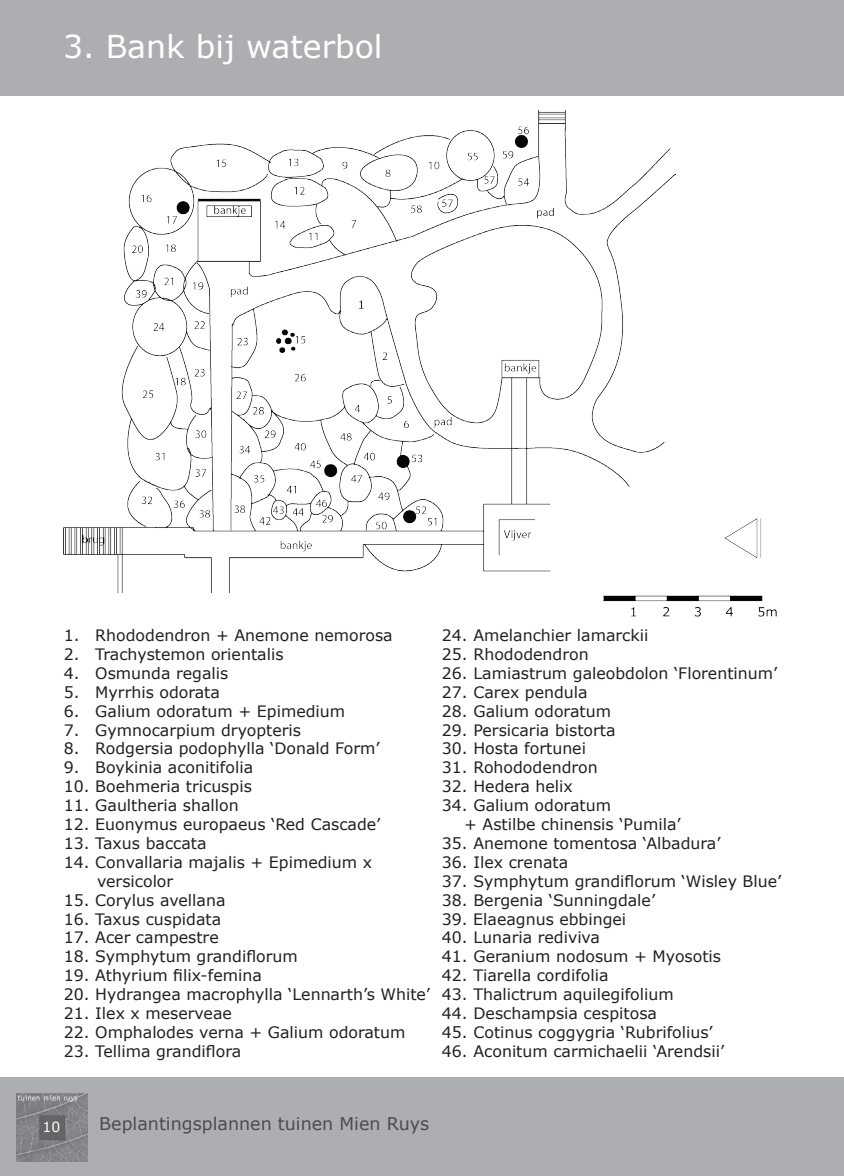
<style>
.page{position:relative;width:844px;height:1176px;background:#fff}
.page>*{position:absolute;margin:0;border:0;box-sizing:border-box;transform-origin:0 0}
.t1{font:31.5px "Verdana";color:#fff}
.t2{font:17.5px "Verdana";color:#4b4c4d}
.t3{font:15.75px/18.9px "Verdana";color:#231f20}
.t4{font:14px "Verdana";color:#fff}
</style>
<div class="page">
<div style="left:0;top:1077px;width:843px;height:99px;background:#adaeb2"></div>
<div style="left:0;top:0;width:843px;height:96px;background:#adaeb2"></div>
<img style="left:16px;top:1093px;width:71px;height:68px">
<hr style="left:843px;top:1077px;width:1px;height:99px;background:#adaeb2">
<hr style="left:843px;top:0;width:1px;height:96px;background:#adaeb2">
<img style="left:603px;top:595px;width:174px;height:22px">
<img style="left:63px;top:111px;width:612px;height:481px">
<img style="left:724px;top:518px;width:38px;height:40px">
<h1 class="t1" style="left:63px;top:26px;width:321px">3. Bank bij waterbol</h1>
<p class="t3" style="left:64px;top:625px;width:330px">1. Rhododendron + Anemone nemorosa</p>
<p class="t3" style="left:64px;top:644px;width:221px">2. Trachystemon orientalis</p>
<p class="t3" style="left:64px;top:663px;width:166px">4. Osmunda regalis</p>
<p class="t3" style="left:64px;top:682px;width:158px">5. Myrrhis odorata</p>
<p class="t3" style="left:64px;top:701px;width:283px">6. Galium odoratum + Epimedium</p>
<p class="t3" style="left:64px;top:720px;width:239px">7. Gymnocarpium dryopteris</p>
<p class="t3" style="left:64px;top:739px;width:317px">8. Rodgersia podophylla ‘Donald Form’</p>
<p class="t3" style="left:64px;top:757px;width:191px">9. Boykinia aconitifolia</p>
<p class="t3" style="left:64px;top:776px;width:189px">10. Boehmeria tricuspis</p>
<p class="t3" style="left:64px;top:795px;width:176px">11. Gaultheria shallon</p>
<p class="t3" style="left:64px;top:814px;width:318px">12. Euonymus europaeus ‘Red Cascade’</p>
<p class="t3" style="left:64px;top:833px;width:144px">13. Taxus baccata</p>
<p class="t3" style="left:97px;top:852px;width:276px;text-indent:-33px">14. Convallaria majalis + Epimedium x versicolor</p>
<p class="t3" style="left:64px;top:890px;width:163px">15. Corylus avellana</p>
<p class="t3" style="left:64px;top:909px;width:159px">16. Taxus cuspidata</p>
<p class="t3" style="left:64px;top:928px;width:156px">17. Acer campestre</p>
<p class="t3" style="left:64px;top:946px;width:235px">18. Symphytum grandiflorum</p>
<p class="t3" style="left:64px;top:965px;width:199px">19. Athyrium filix-femina</p>
<p class="t3" style="left:64px;top:984px;width:368px">20. Hydrangea macrophylla ‘Lennarth’s White’</p>
<p class="t3" style="left:64px;top:1003px;width:169px">21. Ilex x meserveae</p>
<p class="t3" style="left:64px;top:1022px;width:343px">22. Omphalodes verna + Galium odoratum</p>
<p class="t3" style="left:64px;top:1041px;width:179px">23. Tellima grandiflora</p>
<p class="t3" style="left:442px;top:625px;width:208px">24. Amelanchier lamarckii</p>
<p class="t3" style="left:442px;top:644px;width:148px">25. Rhododendron</p>
<p class="t3" style="left:442px;top:663px;width:337px">26. Lamiastrum galeobdolon ‘Florentinum’</p>
<p class="t3" style="left:442px;top:682px;width:147px">27. Carex pendula</p>
<p class="t3" style="left:442px;top:701px;width:170px">28. Galium odoratum</p>
<p class="t3" style="left:442px;top:720px;width:175px">29. Persicaria bistorta</p>
<p class="t3" style="left:442px;top:739px;width:145px">30. Hosta fortunei</p>
<p class="t3" style="left:442px;top:757px;width:157px">31. Rohododendron</p>
<p class="t3" style="left:442px;top:776px;width:132px">32. Hedera helix</p>
<p class="t3" style="left:464px;top:795px;width:218px;text-indent:-22px">34. Galium odoratum<br>+ Astilbe chinensis ‘Pumila’</p>
<p class="t3" style="left:442px;top:833px;width:280px">35. Anemone tomentosa ‘Albadura’</p>
<p class="t3" style="left:442px;top:852px;width:128px">36. Ilex crenata</p>
<p class="t3" style="left:442px;top:871px;width:341px">37. Symphytum grandiflorum ‘Wisley Blue’</p>
<p class="t3" style="left:442px;top:890px;width:215px">38. Bergenia ‘Sunningdale’</p>
<p class="t3" style="left:442px;top:909px;width:186px">39. Elaeagnus ebbingei</p>
<p class="t3" style="left:442px;top:928px;width:160px">40. Lunaria rediviva</p>
<p class="t3" style="left:442px;top:946px;width:280px">41. Geranium nodosum + Myosotis</p>
<p class="t3" style="left:442px;top:965px;width:168px">42. Tiarella cordifolia</p>
<p class="t3" style="left:442px;top:984px;width:233px">43. Thalictrum aquilegifolium</p>
<p class="t3" style="left:442px;top:1003px;width:216px">44. Deschampsia cespitosa</p>
<p class="t3" style="left:442px;top:1022px;width:272px">45. Cotinus coggygria ‘Rubrifolius’</p>
<p class="t3" style="left:442px;top:1041px;width:284px">46. Aconitum carmichaelii ‘Arendsii’</p>
<p class="t4" style="left:43px;top:1118px;width:19px">10</p>
<p class="t2" style="left:99px;top:1112px;width:331px">Beplantingsplannen tuinen Mien Ruys</p>
</div>
